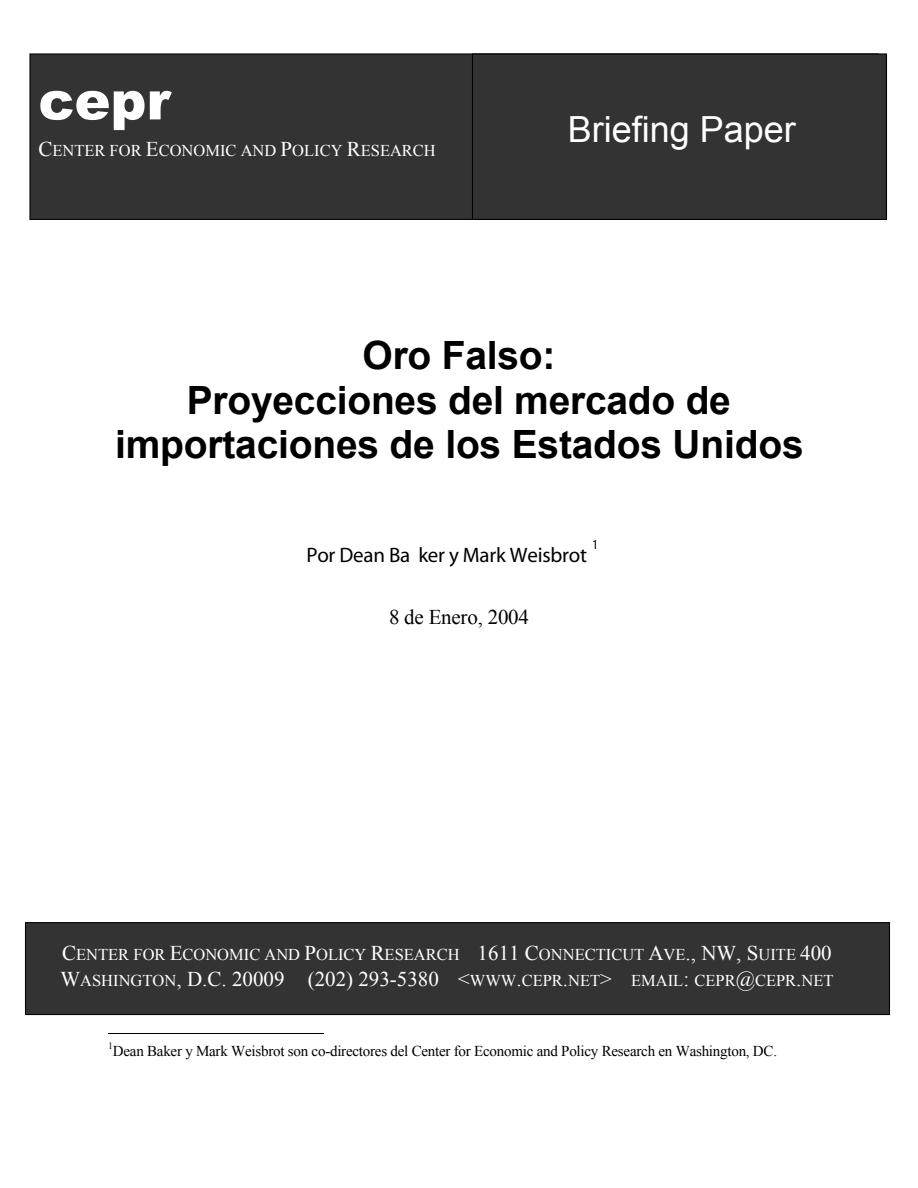
<style>
.page{position:relative;width:918px;height:1188px;background:#fff}
.page>*{position:absolute;margin:0;border:0;box-sizing:border-box;transform-origin:0 0}
.t1{font:900 54px "Arial";color:#fff}
.t2{font:700 39px/44.8px "Arial";letter-spacing:-.005em;color:#000;text-align:center}
.t3{font:36px "Arial";color:#fff}
.t4{font:21px "Myriad";letter-spacing:-.01em;color:#000}
.t5{font:21px "Times New Roman";letter-spacing:-.01em;color:#000}
.t6{font:16.5px/25.8px "Times New Roman";color:#fff}
.t7{font:15px "Times New Roman";letter-spacing:-.015em;color:#000}
.t8{font:13.5px "Myriad";color:#000}
.s1{font-size:21px}
</style>
<div class="page">
<hr style="left:108px;top:1033px;width:216px;height:1px;background:#000">
<div style="left:29px;top:53px;width:850px;height:167px;background:#333;border:1px solid #000"></div>
<div style="left:472px;top:53px;width:415px;height:167px;background:#333;border:1px solid #000"></div>
<div style="left:25px;top:922px;width:865px;height:93px;background:#333;border:1px solid #000"></div>
<h1 class="t1" style="left:38px;top:61px;width:133px">cepr</h1>
<p class="t6" style="left:38px;top:137px;width:399px"><span class="s1">C</span>ENTER FOR <span class="s1">E</span>CONOMIC AND <span class="s1">P</span>OLICY <span class="s1">R</span>ESEARCH</p>
<h3 class="t3" style="left:568px;top:106px;width:230px">Briefing Paper</h3>
<h2 class="t2" style="left:115px;top:334px;width:690px">Oro Falso:<br>Proyecciones del mercado de importaciones de los Estados Unidos</h2>
<p class="t8" style="left:592px;top:537px;width:8px">1</p>
<p class="t4" style="left:306px;top:545px;width:282px">Por Dean Ba ker y Mark Weisbrot</p>
<p class="t5" style="left:389px;top:603px;width:141px">8 de Enero, 2004</p>
<p class="t6" style="left:60px;top:942px;width:775px"><span class="s1">C</span>ENTER FOR <span class="s1">E</span>CONOMIC AND <span class="s1">P</span>OLICY <span class="s1">R</span>ESEARCH <span class="s1">1611 C</span>ONNECTICUT <span class="s1">A</span>VE<span class="s1">., NW, S</span>UITE <span class="s1">400<br>W</span>ASHINGTON<span class="s1">, D.C. 20009 (202) 293-5380 &lt;</span>WWW<span class="s1">.</span>CEPR<span class="s1">.</span>NET<span class="s1">&gt;</span> EMAIL<span class="s1">:</span> CEPR<span class="s1">@</span>CEPR<span class="s1">.</span>NET</p>
<p class="t7" style="left:108px;top:1041px;width:671px"><sup>1</sup>Dean Baker y Mark Weisbrot son co-directores del Center for Economic and Policy Research en Washington, DC.</p>
</div>
